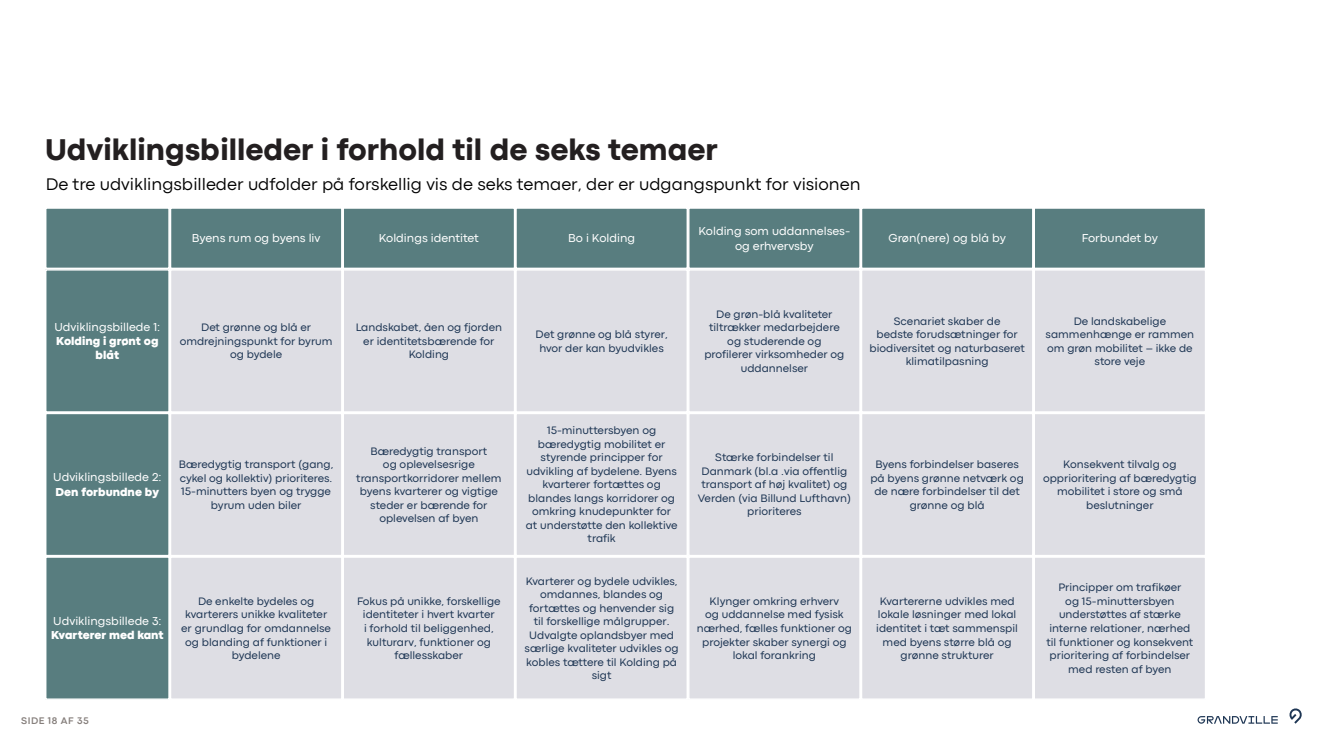
<style>
.page{position:relative;width:1323px;height:745px;background:#fff}
.page>*{position:absolute;margin:0;border:0;box-sizing:border-box;transform-origin:0 0}
.GV_Sideoverskrift{font:800 31.25px "Codec Pro";color:#231f20}
.GV_Underoverskrift{font:17.5px "Codec Pro News";color:#000}
.t1{font:12px/14.4px "Codec Pro";color:#fff}
.t2{font:800 12px/14.4px "Codec Pro";color:#fff;text-align:center}
.t3{font:11.25px/13.5px "Codec Pro";color:#1e3654;text-align:center}
.t4{font:700 10px "Codec Pro";letter-spacing:.05em;color:#867f7c}
.s1{font-weight:800}
</style>
<div class="page">
<svg style="left:1197px;top:716px;width:81px;height:7px"></svg>
<svg style="left:1289px;top:708px;width:13px;height:15px"></svg>
<div style="left:46px;top:556px;width:123px;height:142px;background:#587d7f"></div>
<div style="left:45px;top:556px;width:125px;height:143px;border:1px solid #fff"></div>
<div style="left:171px;top:556px;width:171px;height:142px;background:#dedee4"></div>
<div style="left:170px;top:556px;width:173px;height:143px;border:1px solid #fff"></div>
<div style="left:689px;top:556px;width:171px;height:142px;background:#dedee4"></div>
<div style="left:688px;top:556px;width:173px;height:143px;border:1px solid #fff"></div>
<div style="left:343px;top:556px;width:172px;height:142px;background:#dedee4"></div>
<div style="left:343px;top:556px;width:172px;height:143px;border:1px solid #fff"></div>
<div style="left:861px;top:556px;width:172px;height:142px;background:#dedee4"></div>
<div style="left:861px;top:556px;width:172px;height:143px;border:1px solid #fff"></div>
<div style="left:516px;top:556px;width:171px;height:142px;background:#dedee4"></div>
<div style="left:515px;top:556px;width:173px;height:143px;border:1px solid #fff"></div>
<div style="left:1034px;top:556px;width:171px;height:142px;background:#dedee4"></div>
<div style="left:1033px;top:556px;width:173px;height:143px;border:1px solid #fff"></div>
<div style="left:46px;top:413px;width:123px;height:142px;background:#587d7f"></div>
<div style="left:45px;top:412px;width:125px;height:144px;border:1px solid #fff"></div>
<div style="left:171px;top:413px;width:171px;height:142px;background:#dedee4"></div>
<div style="left:170px;top:412px;width:173px;height:144px;border:1px solid #fff"></div>
<div style="left:689px;top:413px;width:171px;height:142px;background:#dedee4"></div>
<div style="left:688px;top:412px;width:173px;height:144px;border:1px solid #fff"></div>
<div style="left:343px;top:413px;width:172px;height:142px;background:#dedee4"></div>
<div style="left:343px;top:412px;width:172px;height:144px;border:1px solid #fff"></div>
<div style="left:861px;top:413px;width:172px;height:142px;background:#dedee4"></div>
<div style="left:861px;top:412px;width:172px;height:144px;border:1px solid #fff"></div>
<div style="left:516px;top:413px;width:171px;height:142px;background:#dedee4"></div>
<div style="left:515px;top:412px;width:173px;height:144px;border:1px solid #fff"></div>
<div style="left:1034px;top:413px;width:171px;height:142px;background:#dedee4"></div>
<div style="left:1033px;top:412px;width:173px;height:144px;border:1px solid #fff"></div>
<div style="left:46px;top:270px;width:123px;height:141px;background:#587d7f"></div>
<div style="left:45px;top:269px;width:125px;height:143px;border:1px solid #fff"></div>
<div style="left:171px;top:270px;width:171px;height:141px;background:#dedee4"></div>
<div style="left:170px;top:269px;width:173px;height:143px;border:1px solid #fff"></div>
<div style="left:689px;top:270px;width:171px;height:141px;background:#dedee4"></div>
<div style="left:688px;top:269px;width:173px;height:143px;border:1px solid #fff"></div>
<div style="left:343px;top:270px;width:172px;height:141px;background:#dedee4"></div>
<div style="left:343px;top:269px;width:172px;height:143px;border:1px solid #fff"></div>
<div style="left:861px;top:270px;width:172px;height:141px;background:#dedee4"></div>
<div style="left:861px;top:269px;width:172px;height:143px;border:1px solid #fff"></div>
<div style="left:516px;top:270px;width:171px;height:141px;background:#dedee4"></div>
<div style="left:515px;top:269px;width:173px;height:143px;border:1px solid #fff"></div>
<div style="left:1034px;top:270px;width:171px;height:141px;background:#dedee4"></div>
<div style="left:1033px;top:269px;width:173px;height:143px;border:1px solid #fff"></div>
<div style="left:45px;top:207px;width:125px;height:62px;background:#587d7f;border:1px solid #fff"></div>
<div style="left:171px;top:208px;width:171px;height:60px;background:#587d7f"></div>
<div style="left:170px;top:207px;width:173px;height:62px;border:1px solid #fff"></div>
<div style="left:689px;top:208px;width:171px;height:60px;background:#587d7f"></div>
<div style="left:688px;top:207px;width:173px;height:62px;border:1px solid #fff"></div>
<div style="left:343px;top:208px;width:172px;height:60px;background:#587d7f"></div>
<div style="left:343px;top:207px;width:172px;height:62px;border:1px solid #fff"></div>
<div style="left:861px;top:208px;width:172px;height:60px;background:#587d7f"></div>
<div style="left:861px;top:207px;width:172px;height:62px;border:1px solid #fff"></div>
<div style="left:516px;top:208px;width:171px;height:60px;background:#587d7f"></div>
<div style="left:515px;top:207px;width:173px;height:62px;border:1px solid #fff"></div>
<div style="left:1034px;top:208px;width:171px;height:60px;background:#587d7f"></div>
<div style="left:1033px;top:207px;width:173px;height:62px;border:1px solid #fff"></div>
<h3 class="GV_Sideoverskrift" style="left:45px;top:130px;width:674px">Udviklingsbilleder i forhold til de seks temaer</h3>
<h4 class="GV_Underoverskrift" style="left:46px;top:173px;width:816px">De tre udviklingsbilleder udfolder på forskellig vis de seks temaer, der er udgangspunkt for visionen</h4>
<p class="t1" style="left:192px;top:231px;width:130px">Byens rum og byens liv</p>
<p class="t1" style="left:698px;top:224px;width:153px;text-align:center">Kolding som uddannelses&shy;og erhvervsby</p>
<p class="t1" style="left:379px;top:231px;width:102px">Koldings identitet</p>
<p class="t1" style="left:568px;top:231px;width:68px">Bo i Kolding</p>
<p class="t1" style="left:888px;top:231px;width:119px">Grøn(nere) og blå by</p>
<p class="t1" style="left:1082px;top:231px;width:77px">Forbundet by</p>
<p class="t1" style="left:55px;top:319px;width:107px">Udviklingsbillede 1:</p>
<p class="t2" style="left:56px;top:333px;width:104px">Kolding i grønt og blåt</p>
<p class="t3" style="left:180px;top:320px;width:154px">Det grønne og blå er omdrejningspunkt for byrum og bydele</p>
<p class="t3" style="left:704px;top:307px;width:142px">De grøn-blå kvaliteter tiltrækker medarbejdere og studerende og profilerer virksomheder og uddannelser</p>
<p class="t3" style="left:356px;top:320px;width:148px">Landskabet, åen og fjorden er identitetsbærende for<br>Kolding</p>
<p class="t3" style="left:869px;top:313px;width:157px">Scenariet skaber de<br>bedste forudsætninger for biodiversitet og naturbaseret klimatilpasning</p>
<p class="t3" style="left:536px;top:327px;width:134px">Det grønne og blå styrer, hvor der kan byudvikles</p>
<p class="t3" style="left:1046px;top:313px;width:150px">De landskabelige sammenhænge er rammen om grøn mobilitet – ikke de store veje</p>
<p class="t1" style="left:53px;top:470px;width:110px">Udviklingsbillede 2:<br><span class="s1">Den forbundne by</span></p>
<p class="t1" style="left:51px;top:613px;width:114px">Udviklingsbillede 3:<br><span class="s1">Kvarterer med kant</span></p>
<p class="t4" style="left:21px;top:714px;width:69px">SIDE 18 AF 35</p>
<p class="t3" style="left:526px;top:423px;width:153px">15-minuttersbyen og bæredygtig mobilitet er styrende principper for udvikling af bydelene. Byens kvarterer fortættes og blandes langs korridorer og omkring knudepunkter for at understøtte den kollektive trafik</p>
<p class="t3" style="left:356px;top:443px;width:147px">Bæredygtig transport<br>og oplevelsesrige transportkorridorer mellem byens kvarterer og vigtige steder er bærende for oplevelsen af byen</p>
<p class="t3" style="left:179px;top:457px;width:156px">Bæredygtig transport (gang, cykel og kollektiv) prioriteres.<br>15-minutters byen og trygge byrum uden biler</p>
<p class="t3" style="left:698px;top:450px;width:155px">Stærke forbindelser til<br>Danmark (bl.a .via offentlig transport af høj kvalitet) og<br>Verden (via Billund Lufthavn) prioriteres</p>
<p class="t3" style="left:870px;top:457px;width:155px">Byens forbindelser baseres på byens grønne netværk og de nære forbindelser til det grønne og blå</p>
<p class="t3" style="left:1043px;top:457px;width:155px">Konsekvent tilvalg og opprioritering af bæredygtig mobilitet i store og små beslutninger</p>
<p class="t3" style="left:525px;top:573px;width:156px">Kvarterer og bydele udvikles, omdannes, blandes og fortættes og henvender sig til forskellige målgrupper.<br>Udvalgte oplandsbyer med særlige kvaliteter udvikles og kobles tættere til Kolding på sigt</p>
<p class="t3" style="left:1046px;top:580px;width:148px">Principper om trafikøer<br>og 15-minuttersbyen understøttes af stærke interne relationer, nærhed til funktioner og konsekvent prioritering af forbindelser med resten af byen</p>
<p class="t3" style="left:357px;top:594px;width:145px">Fokus på unikke, forskellige identiteter i hvert kvarter<br>i forhold til beliggenhed, kulturarv, funktioner og fællesskaber</p>
<p class="t3" style="left:876px;top:594px;width:143px">Kvartererne udvikles med lokale løsninger med lokal identitet i tæt sammenspil med byens større blå og grønne strukturer</p>
<p class="t3" style="left:181px;top:594px;width:151px">De enkelte bydeles og kvarterers unikke kvaliteter er grundlag for omdannelse og blanding af funktioner i bydelene</p>
<p class="t3" style="left:697px;top:594px;width:157px">Klynger omkring erhverv<br>og uddannelse med fysisk nærhed, fælles funktioner og projekter skaber synergi og lokal forankring</p>
</div>
